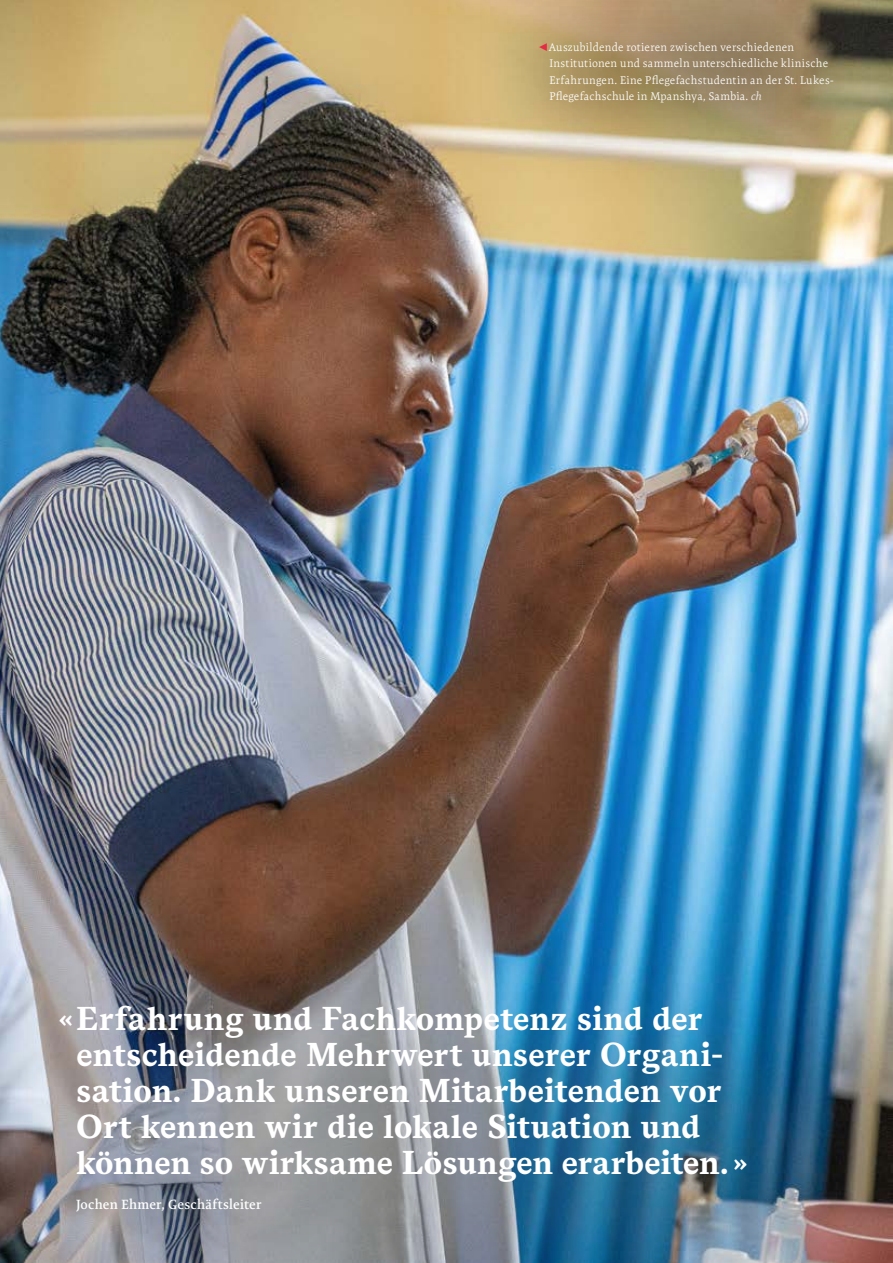
<style>
.page{position:relative;width:893px;height:1263px;background:#fff}
.page>*{position:absolute;margin:0;border:0;box-sizing:border-box;transform-origin:0 0}
.t1{font:700 33px/36px "Messina Serif";letter-spacing:.01em;color:#fff}
.t2{font:600 13.5px "Expo Serif Pro";letter-spacing:.015em;color:#fff}
.t3{font:300 11.25px/16.5px "Expo Serif Pro";letter-spacing:.025em;color:#fff}
.s1{font-family:"Lucida Sans Unicode";font-weight:400;font-size:13.5px;color:#e52c45}
.s2{font-weight:400;font-style:italic;color:#ebe9e9}
</style>
<div class="page">
<img style="left:0;top:0;width:893px;height:1263px">
<div style="left:28px;top:956px;width:842px;height:307px;background:#6c6c66;opacity:.48"></div>
<div style="left:0;top:902px;width:827px;height:361px;background:#6c6c66;opacity:.37"></div>
<svg style="left:456px;top:0;width:437px;height:201px;background:#d1ba87"></svg>
<svg style="left:481px;top:0;width:406px;height:172px;background:#af9c75"></svg>
<p class="t3" style="left:549px;top:39px;width:286px;text-indent:-11px"><span class="s1">◀</span>Auszubildende rotieren zwischen verschiedenen Institutionen und sammeln unterschiedliche klinische Erfahrungen. Eine Pflegefachstudentin an der St. Lukes-Pflegefachschule in Mpanshya, Sambia. <span class="s2">ch</span></p>
<h1 class="t1" style="left:77px;top:1000px;width:672px;text-indent:-17px">«Erfahrung und Fachkompetenz sind der entscheidende Mehrwert unserer Organi&shy;sation. Dank unseren Mitarbeitenden vor Ort kennen wir die lokale Situation und können so wirksame Lösungen erarbeiten. »</h1>
<p class="t2" style="left:77px;top:1196px;width:186px">Jochen Ehmer, Geschäftsleiter</p>
</div>
